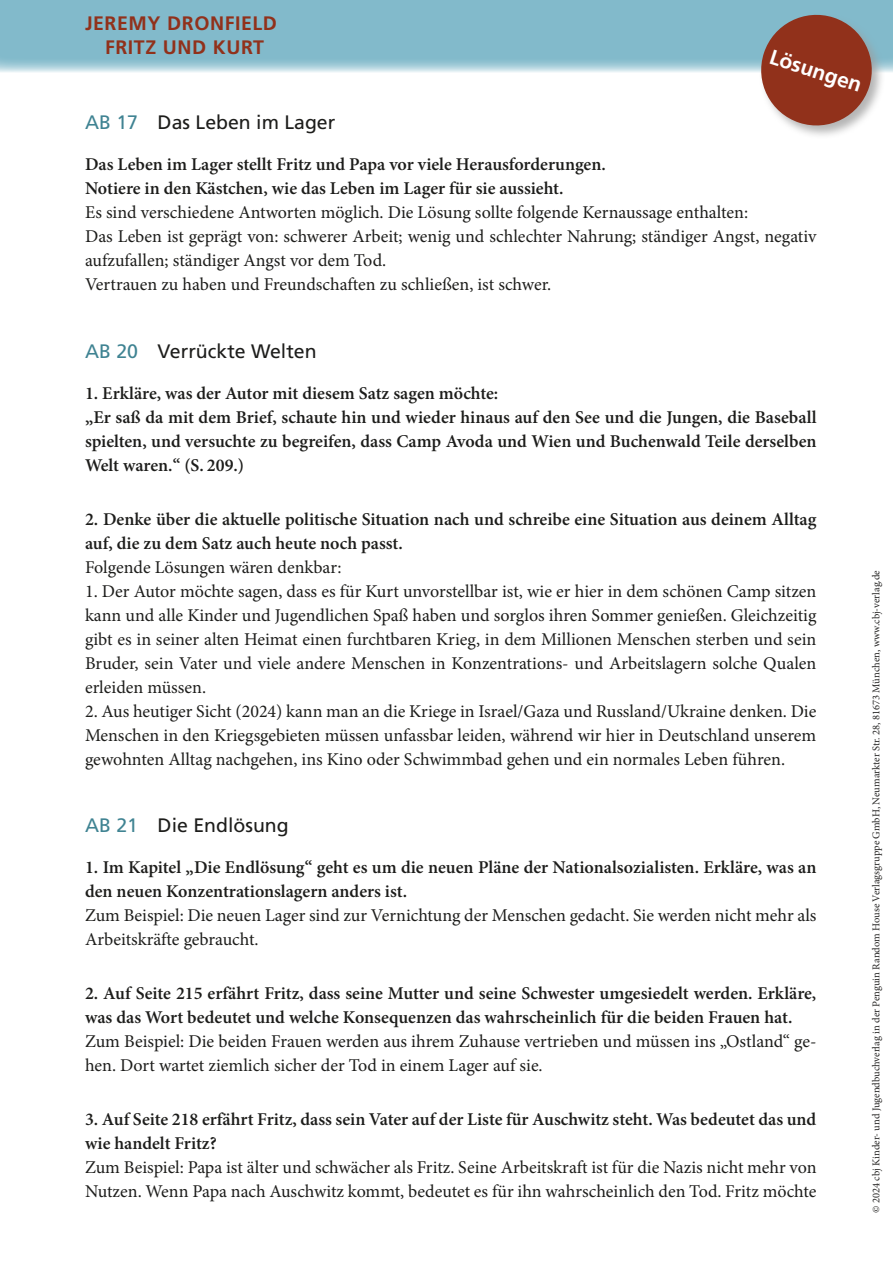
<style>
.page{position:relative;width:893px;height:1263px;background:#fff}
.page>*{position:absolute;margin:0;border:0;box-sizing:border-box;transform-origin:0 0}
.t1{font:700 21px "Frutiger LT Pro";color:#fff}
.t2{font:19.5px "Frutiger LT Pro";color:#1d1d1b}
.t3{font:700 19.5px/24px "Frutiger LT Pro";letter-spacing:.03em;color:#91311b;text-align:center}
.t4{font:18px/24px "Minion Pro";color:#1d1d1b}
.t5{font:600 18px/24px "Minion Pro";color:#1d1d1b}
.t6{font:10.5px "Minion Pro";color:#252423}
.s1{color:#3f8392}
</style>
<div class="page">
<div style="left:0;top:0;width:893px;height:72px;background:#82bacb"></div>
<div style="left:759px;top:13px;width:127px;height:127px;background:#9d9d9d;opacity:.75"></div>
<svg style="left:754px;top:13px;width:124px;height:119px"></svg>
<p class="t3" style="left:85px;top:12px;width:193px">JEREMY DRONFIELD<br>FRITZ UND KURT</p>
<p class="t1" style="left:774px;top:44px;width:97px;rotate:18deg">Lösungen</p>
<p class="t2" style="left:85px;top:111px;width:252px"><span class="s1">AB 17</span> Das Leben im Lager</p>
<p class="t5" style="left:85px;top:153px;width:522px">Das Leben im Lager stellt Fritz und Papa vor viele Herausforderungen.<br>Notiere in den Kästchen, wie das Leben im Lager für sie aussieht.</p>
<p class="t4" style="left:85px;top:201px;width:733px">Es sind verschiedene Antworten möglich. Die Lösung sollte folgende Kernaussage enthalten:<br>Das Leben ist geprägt von: schwerer Arbeit; wenig und schlechter Nahrung; ständiger Angst, negativ aufzufallen; ständiger Angst vor dem Tod.<br>Vertrauen zu haben und Freundschaften zu schließen, ist schwer.</p>
<p class="t2" style="left:85px;top:340px;width:233px"><span class="s1">AB 20</span> Verrückte Welten</p>
<p class="t5" style="left:85px;top:381px;width:733px">1. Erkläre, was der Autor mit diesem Satz sagen möchte:<br>„Er saß da mit dem Brief, schaute hin und wieder hinaus auf den See und die Jungen, die Baseball spielten, und versuchte zu begreifen, dass Camp Avoda und Wien und Buchenwald Teile derselben Welt waren.“ (S. 209.)</p>
<p class="t5" style="left:85px;top:507px;width:733px">2. Denke über die aktuelle politische Situation nach und schreibe eine Situation aus deinem Alltag auf, die zu dem Satz auch heute noch passt.</p>
<p class="t4" style="left:85px;top:555px;width:258px">Folgende Lösungen wären denkbar:</p>
<p class="t4" style="left:85px;top:579px;width:733px;text-align:justify">1. Der Autor möchte sagen, dass es für Kurt unvorstellbar ist, wie er hier in dem schönen Camp sitzen kann und alle Kinder und Jugendlichen Spaß haben und sorglos ihren Sommer genießen. Gleichzeitig gibt es in seiner alten Heimat einen furchtbaren Krieg, in dem Millionen Menschen sterben und sein Bruder, sein Vater und viele andere Menschen in Konzentrations- und Arbeitslagern solche Qualen erleiden müssen.</p>
<p class="t4" style="left:85px;top:699px;width:733px;text-align:justify">2. Aus heutiger Sicht (2024) kann man an die Kriege in Israel/Gaza und Russland/Ukraine denken. Die Menschen in den Kriegsgebieten müssen unfassbar leiden, während wir hier in Deutschland unserem gewohnten Alltag nachgehen, ins Kino oder Schwimmbad gehen und ein normales Leben führen.</p>
<p class="t2" style="left:85px;top:814px;width:205px"><span class="s1">AB 21</span> Die Endlösung</p>
<p class="t5" style="left:85px;top:855px;width:733px">1. Im Kapitel „Die Endlösung“ geht es um die neuen Pläne der Nationalsozialisten. Erkläre, was an den neuen Konzentrationslagern anders ist.</p>
<p class="t4" style="left:85px;top:904px;width:733px">Zum Beispiel: Die neuen Lager sind zur Vernichtung der Menschen gedacht. Sie werden nicht mehr als<br>Arbeitskräfte gebraucht.</p>
<p class="t5" style="left:85px;top:981px;width:733px">2. Auf Seite 215 erfährt Fritz, dass seine Mutter und seine Schwester umgesiedelt werden. Erkläre, was das Wort bedeutet und welche Konsequenzen das wahrscheinlich für die beiden Frauen hat.</p>
<p class="t4" style="left:85px;top:1029px;width:733px">Zum Beispiel: Die beiden Frauen werden aus ihrem Zuhause vertrieben und müssen ins „Ostland“ ge&shy;hen. Dort wartet ziemlich sicher der Tod in einem Lager auf sie.</p>
<p class="t5" style="left:85px;top:1107px;width:733px">3. Auf Seite 218 erfährt Fritz, dass sein Vater auf der Liste für Auschwitz steht. Was bedeutet das und wie handelt Fritz?</p>
<p class="t4" style="left:85px;top:1155px;width:733px">Zum Beispiel: Papa ist älter und schwächer als Fritz. Seine Arbeitskraft ist für die Nazis nicht mehr von<br>Nutzen. Wenn Papa nach Auschwitz kommt, bedeutet es für ihn wahrscheinlich den Tod. Fritz möchte</p>
<p class="t6" style="left:869px;top:1213px;width:644px;rotate:-90deg">© 2024 cbj Kinder- und Jugendbuchverlag in der Penguin Random House Verlagsgruppe GmbH, Neumarkter Str. 28, 81673 München, www.cbj-verlag.de</p>
</div>
